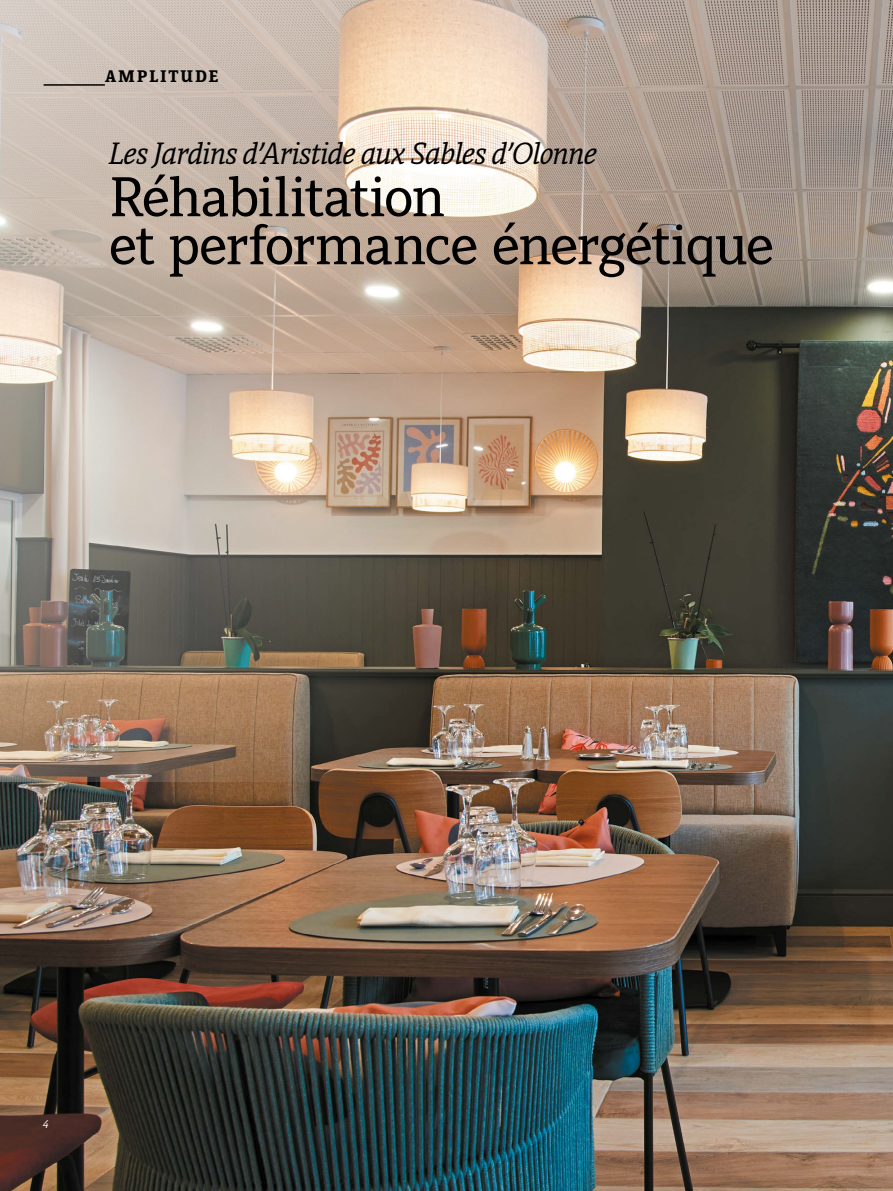
<style>
.page{position:relative;width:893px;height:1191px;background:#fff}
.page>*{position:absolute;margin:0;border:0;box-sizing:border-box;transform-origin:0 0}
.t1{font:60px/48px "Vinci Serif";letter-spacing:-.025em;color:#000}
.t2{font:italic 33px "Vinci Serif";letter-spacing:-.015em;color:#000}
.t3{font:700 18px "Vinci Serif";letter-spacing:.1em;color:#000}
.t4{font:italic 12px "Vinci Serif";color:#fff}
</style>
<div class="page">
<img style="left:0;top:781px;width:893px;height:410px">
<img style="left:0;top:0;width:893px;height:781px">
<hr style="left:44px;top:84px;width:61px;height:2px;background:#000">
<p class="t3" style="left:105px;top:63px;width:115px">AMPLITUDE</p>
<p class="t2" style="left:109px;top:130px;width:489px">Les Jardins d’Aristide aux Sables d’Olonne</p>
<p class="t1" style="left:109px;top:168px;width:666px">Réhabilitation<br>et performance énergétique</p>
<p class="t4" style="left:43px;top:1116px;width:7px">4</p>
</div>
